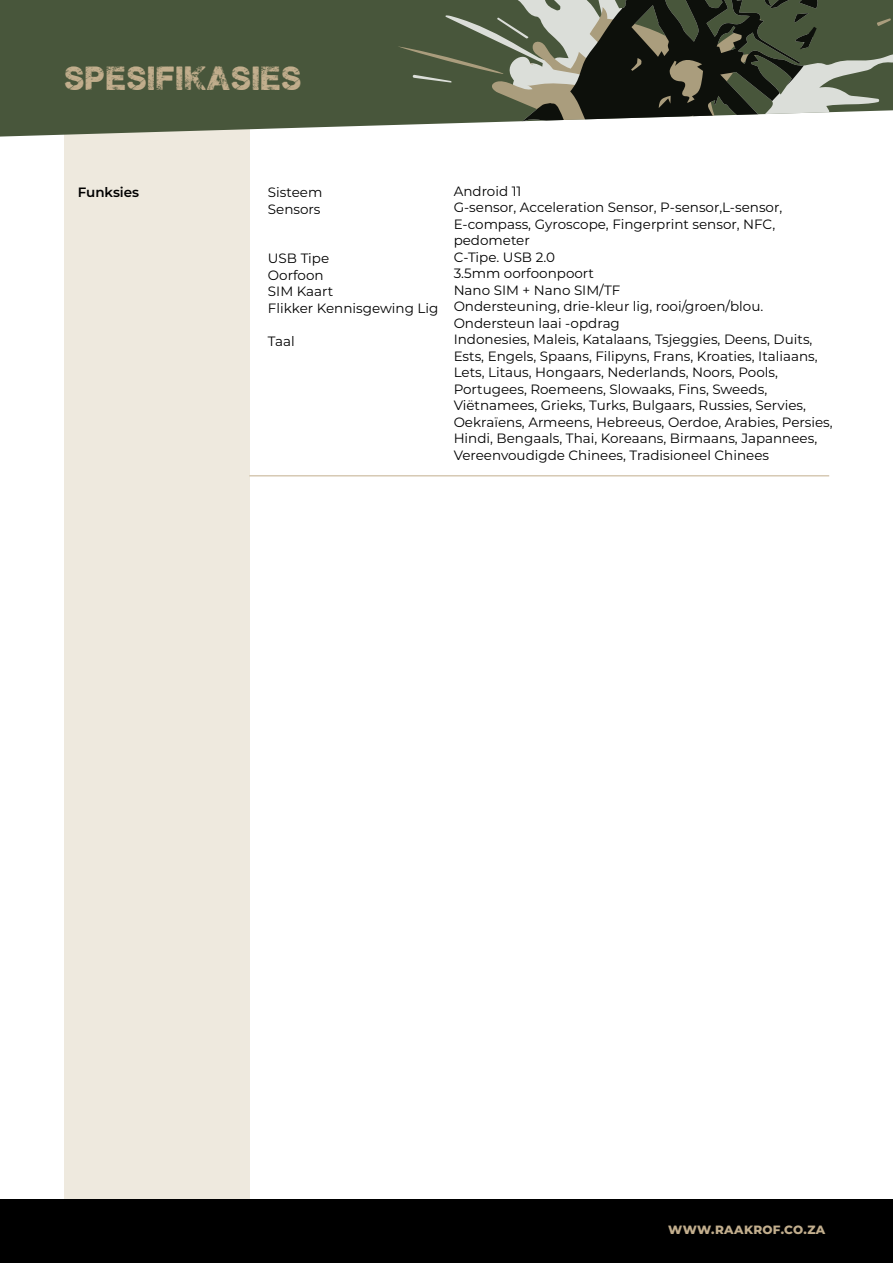
<style>
.page{position:relative;width:893px;height:1263px;background:#fff}
.page>*{position:absolute;margin:0;border:0;box-sizing:border-box;transform-origin:0 0}
.t1{font:26.7px "Plane Crash";color:#c2ae8d}
.t2{font:13.5px/16.5px "Montserrat";color:#000}
.t3{font:600 13.5px "Montserrat";color:#000}
.t4{font:800 12px "Montserrat";letter-spacing:.025em;color:#c2ae8d}
</style>
<div class="page">
<div style="left:64px;top:112px;width:185px;height:1134px;background:#eee9de"></div>
<div style="left:0;top:0;width:397px;height:137px;background:#48563b"></div>
<svg style="left:397px;top:0;width:494px;height:125px;background:#5f6655"></svg>
<hr style="left:249px;top:475px;width:580px;height:1px;background:#c2ae8d">
<div style="left:0;top:1199px;width:893px;height:64px;background:#000"></div>
<h1 class="t1" style="left:64px;top:67px;width:239px">SPESIFIKASIES</h1>
<p class="t3" style="left:78px;top:183px;width:63px">Funksies</p>
<p class="t2" style="left:268px;top:184px;width:56px">Sisteem<br>Sensors</p>
<p class="t2" style="left:268px;top:250px;width:172px">USB Tipe<br>Oorfoon<br>SIM Kaart<br>Flikker Kennisgewing Lig</p>
<p class="t2" style="left:268px;top:332px;width:28px">Taal</p>
<p class="t2" style="left:454px;top:182px;width:381px">Android 11<br>G-sensor, Acceleration Sensor, P-sensor,L-sensor, E-compass, Gyroscope, Fingerprint sensor, NFC, pedometer<br>C-Tipe. USB 2.0<br>3.5mm oorfoonpoort<br>Nano SIM + Nano SIM/TF<br>Ondersteuning, drie-kleur lig, rooi/groen/blou.<br>Ondersteun laai -opdrag<br>Indonesies, Maleis, Katalaans, Tsjeggies, Deens, Duits, Ests, Engels, Spaans, Filipyns, Frans, Kroaties, Italiaans, Lets, Litaus, Hongaars, Nederlands, Noors, Pools, Portugees, Roemeens, Slowaaks, Fins, Sweeds, Viëtnamees, Grieks, Turks, Bulgaars, Russies, Servies, Oekraïens, Armeens, Hebreeus, Oerdoe, Arabies, Persies, Hindi, Bengaals, Thai, Koreaans, Birmaans, Japannees, Vereenvoudigde Chinees, Tradisioneel Chinees</p>
<p class="t4" style="left:668px;top:1221px;width:158px">WWW.RAAKROF.CO.ZA</p>
</div>
